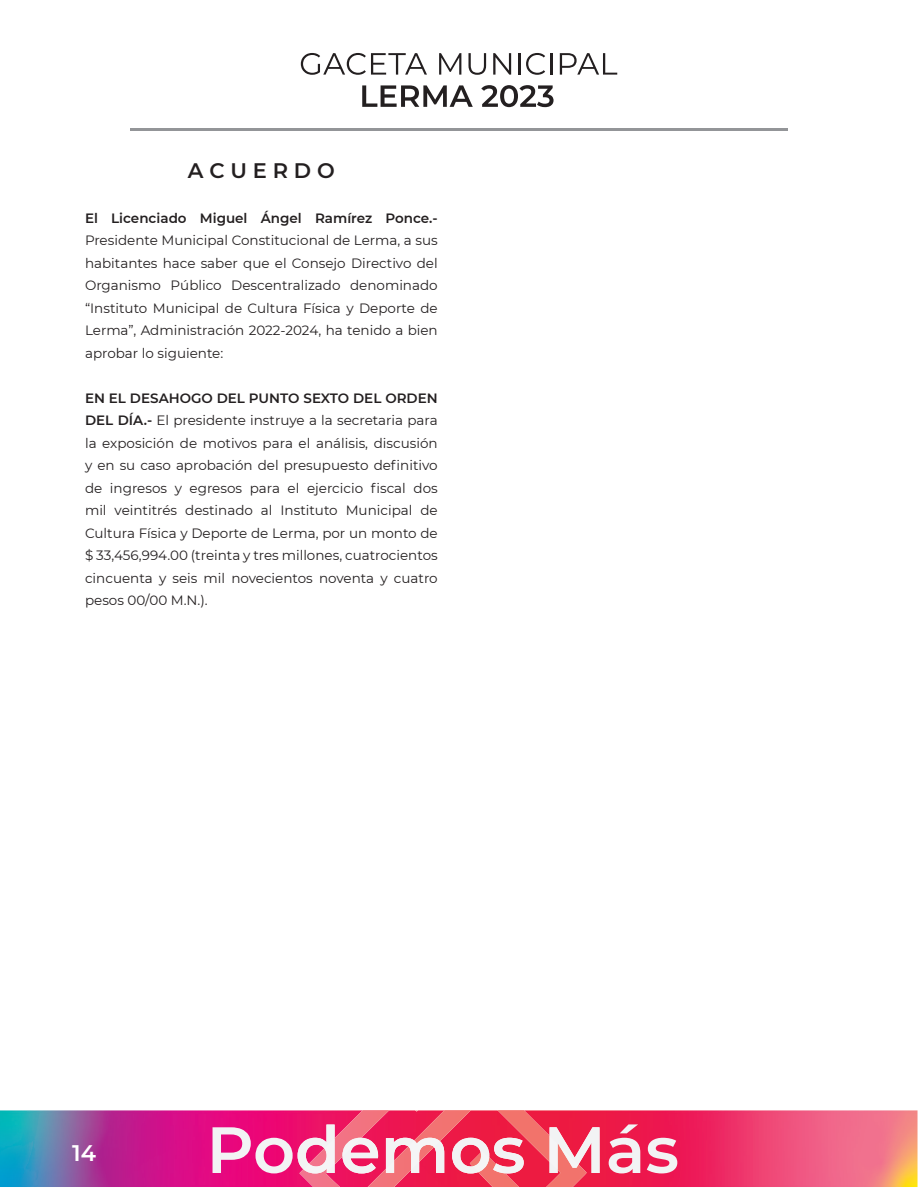
<style>
.page{position:relative;width:918px;height:1188px;background:#fff}
.page>*{position:absolute;margin:0;border:0;box-sizing:border-box;transform-origin:0 0}
.t1{font:600 22.5px "Montserrat";color:#fff}
.TÍTULOS{font:600 21px "Montserrat";color:#231f20}
.Cuerpo_de_texto{font:13.5px/22.5px "Montserrat";color:#231f20;text-align:justify}
.s1{font-weight:600}
</style>
<div class="page">
<img style="left:0;top:1110px;width:918px;height:77px">
<svg style="left:609px;top:1124px;width:31px;height:49px"></svg>
<svg style="left:647px;top:1138px;width:30px;height:35px"></svg>
<img style="left:497px;top:1110px;width:53px;height:34px">
<img style="left:434px;top:1110px;width:37px;height:34px">
<img style="left:299px;top:1110px;width:135px;height:77px">
<svg style="left:213px;top:1125px;width:122px;height:48px"></svg>
<svg style="left:342px;top:1138px;width:36px;height:35px"></svg>
<svg style="left:386px;top:1138px;width:58px;height:35px"></svg>
<img style="left:470px;top:1144px;width:117px;height:43px">
<svg style="left:452px;top:1138px;width:72px;height:35px"></svg>
<svg style="left:550px;top:1127px;width:50px;height:46px"></svg>
<svg style="left:362px;top:85px;width:111px;height:22px"></svg>
<svg style="left:481px;top:85px;width:73px;height:22px"></svg>
<hr style="left:130px;top:128px;width:657px;height:3px;background:#939598">
<svg style="left:301px;top:53px;width:126px;height:22px"></svg>
<svg style="left:439px;top:53px;width:22px;height:22px"></svg>
<svg style="left:468px;top:53px;width:18px;height:22px"></svg>
<svg style="left:493px;top:53px;width:18px;height:22px"></svg>
<hr style="left:518px;top:53px;width:3px;height:22px;background:#231f20">
<svg style="left:526px;top:53px;width:19px;height:22px"></svg>
<hr style="left:550px;top:53px;width:3px;height:22px;background:#231f20">
<svg style="left:560px;top:53px;width:57px;height:22px"></svg>
<p class="TÍTULOS" style="left:188px;top:155px;width:148px">A C U E R D O</p>
<p class="Cuerpo_de_texto" style="left:85px;top:206px;width:354px"><span class="s1">El Licenciado Miguel Ángel Ramírez Ponce.- </span>Presidente Municipal Constitucional de Lerma, a sus habitantes hace saber que el Consejo Directivo del Organismo Público Descentralizado denominado “Instituto Municipal de Cultura Física y Deporte de Lerma”, Administración 2022-2024, ha tenido a bien aprobar lo siguiente:</p>
<p class="Cuerpo_de_texto" style="left:85px;top:386px;width:354px"><span class="s1">EN EL DESAHOGO DEL PUNTO SEXTO DEL ORDEN DEL DÍA.-</span> El presidente instruye a la secretaria para la exposición de motivos para el análisis, discusión y en su caso aprobación del presupuesto definitivo de ingresos y egresos para el ejercicio fiscal dos mil veintitrés destinado al Instituto Municipal de Cultura Física y Deporte de Lerma, por un monto de $ 33,456,994.00 (treinta y tres millones, cuatrocientos cincuenta y seis mil novecientos noventa y cuatro pesos 00/00 M.N.).</p>
<h1 class="t1" style="left:72px;top:1137px;width:25px">14</h1>
</div>
